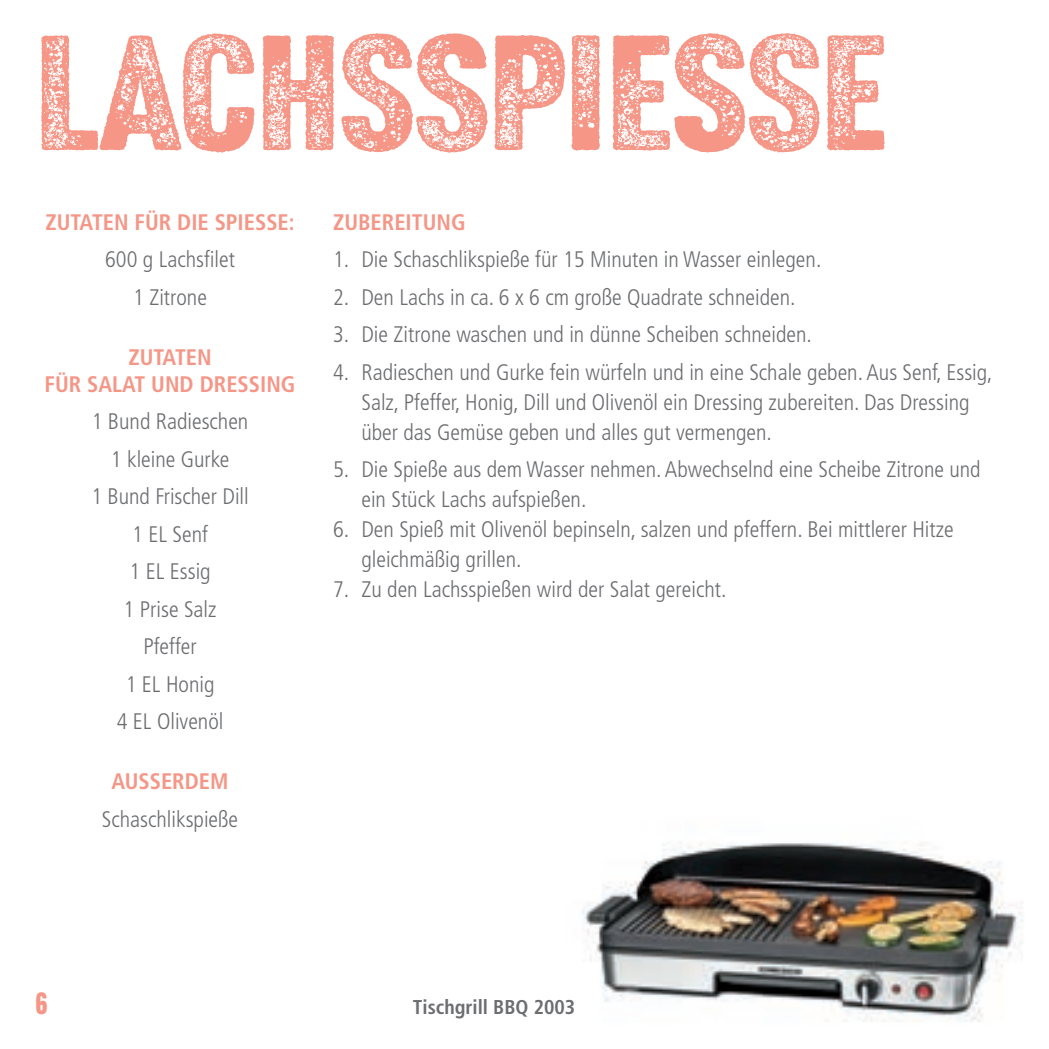
<style>
.page{position:relative;width:1049px;height:1049px;background:#fff}
.page>*{position:absolute;margin:0;border:0;box-sizing:border-box;transform-origin:0 0}
.t1{font:160px "Headline Gothic ATF Rough No.2";color:#f59687;scale:1.25 1}
.t2{font:30px "Headline Gothic ATF Round";color:#f59687}
.t3{font:300 condensed 22.5px/37.5px "Frutiger LT Pro";color:#6c6d70}
.t4{font:700 condensed 22.5px/27px "Frutiger LT Pro";color:#f59687;text-align:center}
.t5{font:700 condensed 20px "Frutiger LT Pro";color:#6c6d70}
</style>
<div class="page">
<img style="left:582px;top:842px;width:441px;height:180px">
<h1 class="t1" style="left:35px;top:-1px;width:682px">LACHSSPIEßE</h1>
<p class="t4" style="left:45px;top:208px;width:251px">ZUTATEN FÜR DIE SPIESSE:</p>
<p class="t3" style="left:105px;top:241px;width:131px;text-align:center">600 g Lachsfilet<br>1 Zitrone</p>
<p class="t4" style="left:45px;top:343px;width:252px">ZUTATEN<br>FÜR SALAT UND DRESSING</p>
<p class="t3" style="left:91px;top:403px;width:159px;text-align:center">1 Bund Radieschen<br>1 kleine Gurke<br>1 Bund Frischer Dill<br>1 EL Senf<br>1 EL Essig<br>1 Prise Salz<br>Pfeffer<br>1 EL Honig<br>4 EL Olivenöl</p>
<p class="t4" style="left:112px;top:768px;width:118px">AUSSERDEM</p>
<p class="t3" style="left:102px;top:800px;width:138px">Schaschlikspieße</p>
<p class="t4" style="left:333px;top:208px;width:134px">ZUBEREITUNG</p>
<p class="t3" style="left:333px;top:241px;width:490px">1. Die Schaschlikspieße für 15 Minuten in Wasser einlegen.</p>
<p class="t3" style="left:333px;top:278px;width:464px">2. Den Lachs in ca. 6 x 6 cm große Quadrate schneiden.</p>
<p class="t3" style="left:333px;top:316px;width:480px">3. Die Zitrone waschen und in dünne Scheiben schneiden.</p>
<p class="t3" style="left:361px;top:357px;width:633px;line-height:30px;text-indent:-28px">4. Radieschen und Gurke fein würfeln und in eine Schale geben. Aus Senf, Essig,<br>Salz, Pfeffer, Honig, Dill und Olivenöl ein Dressing zubereiten. Das Dressing über das Gemüse geben und alles gut vermengen.</p>
<p class="t3" style="left:361px;top:455px;width:621px;line-height:30px;text-indent:-28px">5. Die Spieße aus dem Wasser nehmen. Abwechselnd eine Scheibe Zitrone und ein Stück Lachs aufspießen.</p>
<p class="t3" style="left:361px;top:515px;width:594px;line-height:30px;text-indent:-28px">6. Den Spieß mit Olivenöl bepinseln, salzen und pfeffern. Bei mittlerer Hitze gleichmäßig grillen.</p>
<p class="t3" style="left:333px;top:571px;width:395px">7. Zu den Lachsspießen wird der Salat gereicht.</p>
<h2 class="t2" style="left:35px;top:985px;width:14px">6</h2>
<p class="t5" style="left:413px;top:995px;width:164px">Tischgrill BBQ 2003</p>
</div>
